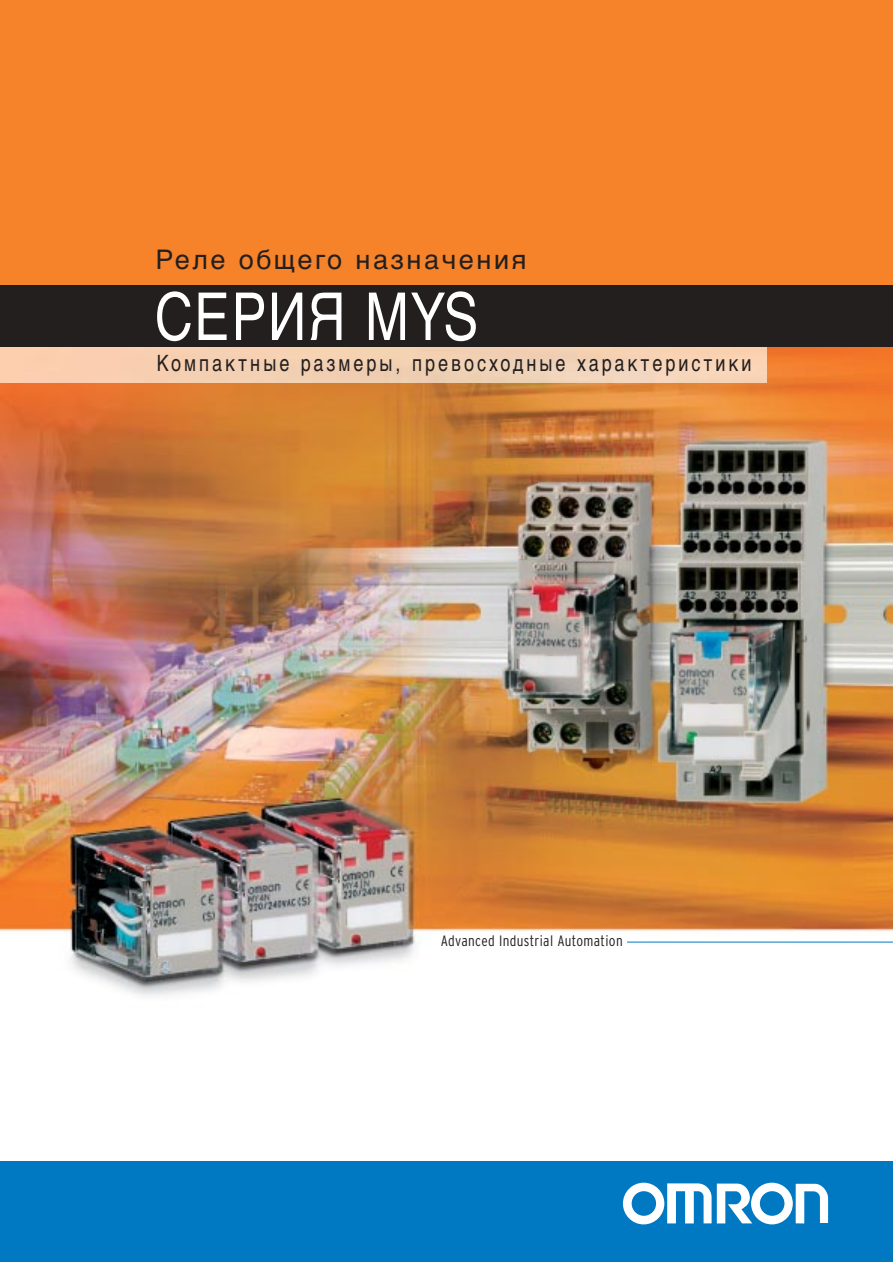
<style>
.page{position:relative;width:893px;height:1262px;background:#fff}
.page>*{position:absolute;margin:0;border:0;box-sizing:border-box;transform-origin:0 0}
.t1{font:66px "Helvetica Cyr Upright";letter-spacing:.03em;color:#fff;scale:.8 1}
.t2{font:27px "Helvetica Cyr Upright";letter-spacing:.095em;color:#231f1f}
.t3{font:22.5px "Helvetica Cyr Upright";letter-spacing:.165em;color:#231f1f;scale:.8 1}
.t4{font:300 condensed 15px "Interstate";letter-spacing:.025em;color:#231f1f}
</style>
<div class="page">
<div style="left:0;top:1161px;width:892px;height:100px;background:#0079c2"></div>
<svg style="left:623px;top:1182px;width:205px;height:42px"></svg>
<div style="left:0;top:285px;width:892px;height:64px;background:#231f1f"></div>
<div style="left:0;top:0;width:892px;height:285px;background:#f68229"></div>
<img style="left:0;top:348px;width:892px;height:648px">
<img style="left:0;top:348px;width:766px;height:35px">
<hr style="left:623px;top:941px;width:269px;height:1px;background:#0079c2">
<div style="left:433px;top:932px;width:193px;height:19px;background:#fff"></div>
<p class="t2" style="left:156px;top:249px;width:372px">Реле общего назначения</p>
<h1 class="t1" style="left:155px;top:293px;width:406px">СEPИЯ MYS</h1>
<p class="t3" style="left:157px;top:355px;width:745px">Компактные размеры, превосходные характеристики</p>
<p class="t4" style="left:440px;top:935px;width:183px">Advanced Industrial Automation</p>
</div>
